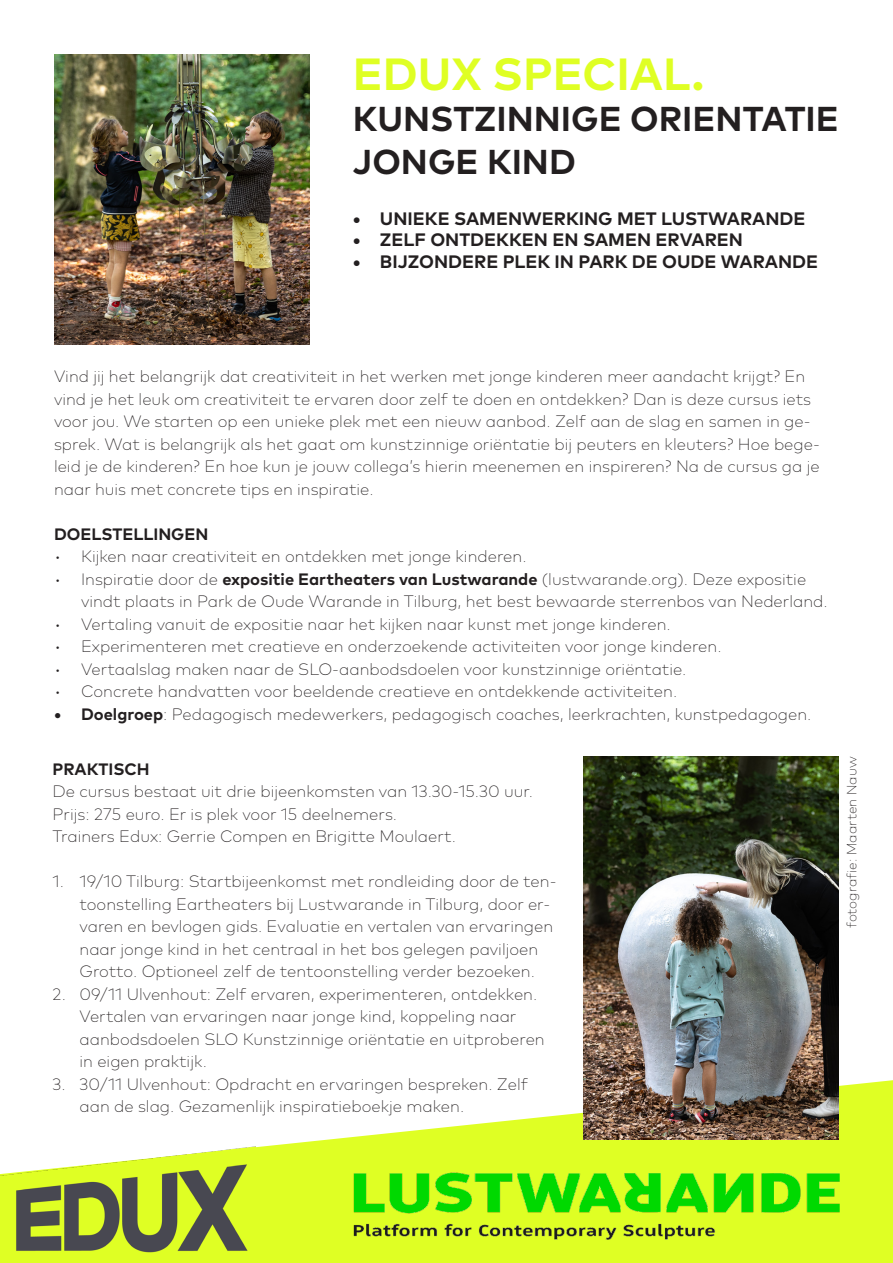
<style>
.page{position:relative;width:893px;height:1263px;background:#fff}
.page>*{position:absolute;margin:0;border:0;box-sizing:border-box;transform-origin:0 0}
.t1{font:700 45px "Mark OT";color:#dfff24}
.t2{font:700 34.5px/43.2px "Mark OT";color:#231f20}
.t3{font:700 18px "Mark OT";color:#231f20}
.t4{font:300 expanded 16.5px/22.5px "Mark OT";color:#231f20}
.t5{font:700 16.5px "Mark OT";color:#231f20}
.t6{font:300 expanded 13.5px "Mark OT";color:#231f20}
.s1{font-weight:700;font-stretch:normal}
</style>
<div class="page">
<img style="left:54px;top:54px;width:255px;height:290px">
<svg style="left:251px;top:1080px;width:642px;height:183px;fill:#dfff24"></svg>
<img style="left:0;top:1147px;width:255px;height:116px">
<img style="left:583px;top:757px;width:255px;height:382px">
<img style="left:334px;top:1154px;width:527px;height:109px">
<p class="t1" style="left:353px;top:45px;width:353px">EDUX SPECIAL.</p>
<p class="t2" style="left:353px;top:96px;width:487px">KUNSTZINNIGE ORIENTATIE<br>JONGE KIND</p>
<p class="t3" style="left:353px;top:207px;width:454px">• UNIEKE SAMENWERKING MET LUSTWARANDE</p>
<p class="t3" style="left:353px;top:228px;width:392px">• ZELF ONTDEKKEN EN SAMEN ERVAREN</p>
<p class="t3" style="left:353px;top:250px;width:467px">• BIJZONDERE PLEK IN PARK DE OUDE WARANDE</p>
<p class="t4" style="left:54px;top:365px;width:767px">Vind jij het belangrijk dat creativiteit in het werken met jonge kinderen meer aandacht krijgt? En vind je het leuk om creativiteit te ervaren door zelf te doen en ontdekken? Dan is deze cursus iets voor jou. We starten op een unieke plek met een nieuw aanbod. Zelf aan de slag en samen in ge&shy;sprek. Wat is belangrijk als het gaat om kunstzinnige oriëntatie bij peuters en kleuters? Hoe bege&shy;leid je de kinderen? En hoe kun je jouw collega’s hierin meenemen en inspireren? Na de cursus ga je naar huis met concrete tips en inspiratie.</p>
<p class="t5" style="left:54px;top:523px;width:156px">DOELSTELLINGEN</p>
<p class="t4" style="left:54px;top:545px;width:474px">• Kijken naar creativiteit en ontdekken met jonge kinderen.</p>
<p class="t4" style="left:81px;top:568px;width:748px;text-indent:-27px">• Inspiratie door de <span class="s1">expositie Eartheaters van Lustwarande</span> (lustwarande.org). Deze expositie vindt plaats in Park de Oude Warande in Tilburg, het best bewaarde sterrenbos van Nederland.</p>
<p class="t4" style="left:54px;top:613px;width:618px">• Vertaling vanuit de expositie naar het kijken naar kunst met jonge kinderen.</p>
<p class="t4" style="left:54px;top:635px;width:669px">• Experimenteren met creatieve en onderzoekende activiteiten voor jonge kinderen.</p>
<p class="t4" style="left:54px;top:658px;width:634px">• Vertaalslag maken naar de SLO-aanbodsdoelen voor kunstzinnige oriëntatie.</p>
<p class="t4" style="left:54px;top:680px;width:625px">• Concrete handvatten voor beeldende creatieve en ontdekkende activiteiten.</p>
<p class="t4" style="left:54px;top:703px;width:759px"><span class="s1">• Doelgroep</span>: Pedagogisch medewerkers, pedagogisch coaches, leerkrachten, kunstpedagogen.</p>
<p class="t5" style="left:53px;top:758px;width:99px">PRAKTISCH</p>
<p class="t4" style="left:53px;top:780px;width:482px">De cursus bestaat uit drie bijeenkomsten van 13.30-15.30 uur.</p>
<p class="t4" style="left:53px;top:803px;width:346px">Prijs: 275 euro. Er is plek voor 15 deelnemers.</p>
<p class="t4" style="left:53px;top:825px;width:405px">Trainers Edux: Gerrie Compen en Brigitte Moulaert.</p>
<p class="t4" style="left:80px;top:870px;width:479px;text-indent:-27px">1. 19/10 Tilburg: Startbijeenkomst met rondleiding door de ten&shy;toonstelling Eartheaters bij Lustwarande in Tilburg, door er&shy;varen en bevlogen gids. Evaluatie en vertalen van ervaringen naar jonge kind in het centraal in het bos gelegen paviljoen Grotto. Optioneel zelf de tentoonstelling verder bezoeken.</p>
<p class="t4" style="left:80px;top:983px;width:467px;text-indent:-27px">2. 09/11 Ulvenhout: Zelf ervaren, experimenteren, ontdekken.<br>Vertalen van ervaringen naar jonge kind, koppeling naar aanbodsdoelen SLO Kunstzinnige oriëntatie en uitproberen in eigen praktijk.</p>
<p class="t4" style="left:80px;top:1073px;width:450px;text-indent:-27px">3. 30/11 Ulvenhout: Opdracht en ervaringen bespreken. Zelf aan de slag. Gezamenlijk inspiratieboekje maken.</p>
<p class="t6" style="left:844px;top:928px;width:173px;rotate:-90deg">fotografie: Maarten Nauw</p>
</div>
